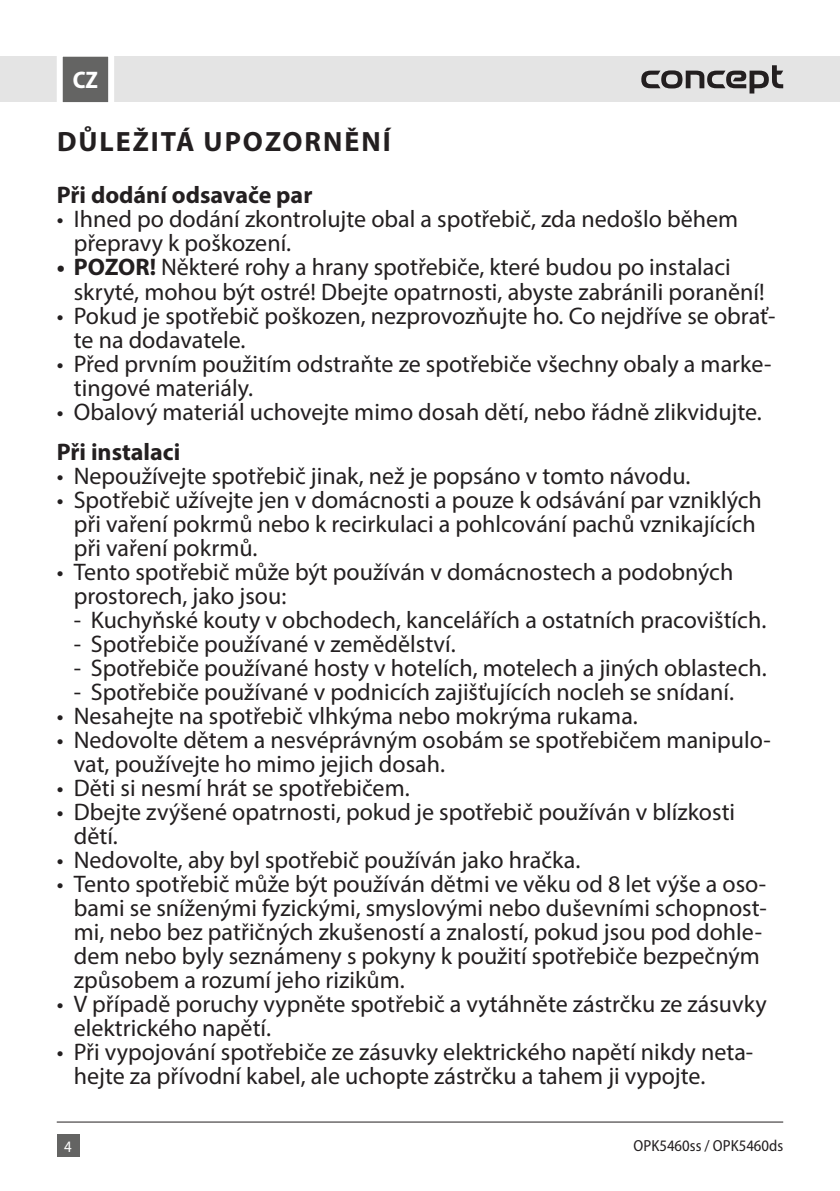
<style>
.page{position:relative;width:840px;height:1191px;background:#fff}
.page>*{position:absolute;margin:0;border:0;box-sizing:border-box;transform-origin:0 0}
.t1{font:700 28px "Myriad Pro";letter-spacing:.07em;color:#231f20}
.t2{font:24px/24px "Myriad Pro";color:#231f20}
.t3{font:700 24px "Myriad Pro";color:#231f20}
.t4{font:700 semi-condensed 24px "Myriad Pro";color:#fff}
.t5{font:semi-condensed 16px "Myriad Pro";color:#231f20}
.t6{font:semi-condensed 16px "Myriad Pro";color:#fff}
.s1{font-weight:700}
</style>
<div class="page">
<div style="left:0;top:57px;width:839px;height:45px;background:#e4e4e4"></div>
<div style="left:57px;top:1134px;width:22px;height:23px;background:#646463"></div>
<svg style="left:54px;top:56px;width:63px;height:47px;background:#909090"></svg>
<hr style="left:57px;top:1121px;width:725px;height:1px;background:#231f20">
<svg style="left:641px;top:65px;width:141px;height:28px"></svg>
<p class="t4" style="left:73px;top:67px;width:27px">CZ</p>
<p class="t1" style="left:57px;top:124px;width:335px">DŮLEŽITÁ UPOZORNĚNÍ</p>
<p class="t3" style="left:57px;top:180px;width:257px">Při dodání odsavače par</p>
<p class="t2" style="left:74px;top:207px;width:665px;text-indent:-17px">• Ihned po dodání zkontrolujte obal a spotřebič, zda nedošlo během přepravy k poškození.</p>
<p class="t2" style="left:74px;top:255px;width:692px;text-indent:-17px"><span class="s1">• POZOR!</span> Některé rohy a hrany spotřebiče, které budou po instalaci skryté, mohou být ostré! Dbejte opatrnosti, abyste zabránili poranění!</p>
<p class="t2" style="left:74px;top:303px;width:702px;text-indent:-17px">• Pokud je spotřebič poškozen, nezprovozňujte ho. Co nejdříve se obrať&shy;te na dodavatele.</p>
<p class="t2" style="left:74px;top:351px;width:699px;text-indent:-17px">• Před prvním použitím odstraňte ze spotřebiče všechny obaly a marke&shy;tingové materiály.</p>
<p class="t2" style="left:57px;top:399px;width:706px">• Obalový materiál uchovejte mimo dosah dětí, nebo řádně zlikvidujte.</p>
<p class="t3" style="left:57px;top:436px;width:125px">Při instalaci</p>
<p class="t2" style="left:57px;top:463px;width:634px">• Nepoužívejte spotřebič jinak, než je popsáno v tomto návodu.</p>
<p class="t2" style="left:74px;top:487px;width:689px;text-indent:-17px">• Spotřebič užívejte jen v domácnosti a pouze k odsávání par vzniklých při vaření pokrmů nebo k recirkulaci a pohlcování pachů vznikajících při vaření pokrmů.</p>
<p class="t2" style="left:74px;top:559px;width:660px;text-indent:-17px">• Tento spotřebič může být používán v domácnostech a podobných prostorech, jako jsou:</p>
<p class="t2" style="left:74px;top:607px;width:693px">- Kuchyňské kouty v obchodech, kancelářích a ostatních pracovištích.</p>
<p class="t2" style="left:74px;top:631px;width:383px">- Spotřebiče používané v zemědělství.</p>
<p class="t2" style="left:74px;top:655px;width:694px">- Spotřebiče používané hosty v hotelích, motelech a jiných oblastech.</p>
<p class="t2" style="left:74px;top:679px;width:661px">- Spotřebiče používané v podnicích zajišťujících nocleh se snídaní.</p>
<p class="t2" style="left:57px;top:703px;width:582px">• Nesahejte na spotřebič vlhkýma nebo mokrýma rukama.</p>
<p class="t2" style="left:74px;top:727px;width:698px;text-indent:-17px">• Nedovolte dětem a nesvéprávným osobám se spotřebičem manipulo&shy;vat, používejte ho mimo jejich dosah.</p>
<p class="t2" style="left:57px;top:775px;width:354px">• Děti si nesmí hrát se spotřebičem.</p>
<p class="t2" style="left:74px;top:799px;width:662px;text-indent:-17px">• Dbejte zvýšené opatrnosti, pokud je spotřebič používán v blízkosti dětí.</p>
<p class="t2" style="left:57px;top:847px;width:525px">• Nedovolte, aby byl spotřebič používán jako hračka.</p>
<p class="t2" style="left:74px;top:871px;width:694px;text-indent:-17px">• Tento spotřebič může být používán dětmi ve věku od 8 let výše a oso&shy;bami se sníženými fyzickými, smyslovými nebo duševními schopnost&shy;mi, nebo bez patřičných zkušeností a znalostí, pokud jsou pod dohle&shy;dem nebo byly seznámeny s pokyny k použití spotřebiče bezpečným způsobem a rozumí jeho rizikům.</p>
<p class="t2" style="left:74px;top:991px;width:694px;text-indent:-17px">• V případě poruchy vypněte spotřebič a vytáhněte zástrčku ze zásuvky elektrického napětí.</p>
<p class="t2" style="left:74px;top:1039px;width:680px;text-indent:-17px">• Při vypojování spotřebiče ze zásuvky elektrického napětí nikdy neta&shy;hejte za přívodní kabel, ale uchopte zástrčku a tahem ji vypojte.</p>
<p class="t6" style="left:64px;top:1138px;width:9px">4</p>
<p class="t5" style="left:633px;top:1136px;width:151px">OPK5460ss / OPK5460ds</p>
</div>
